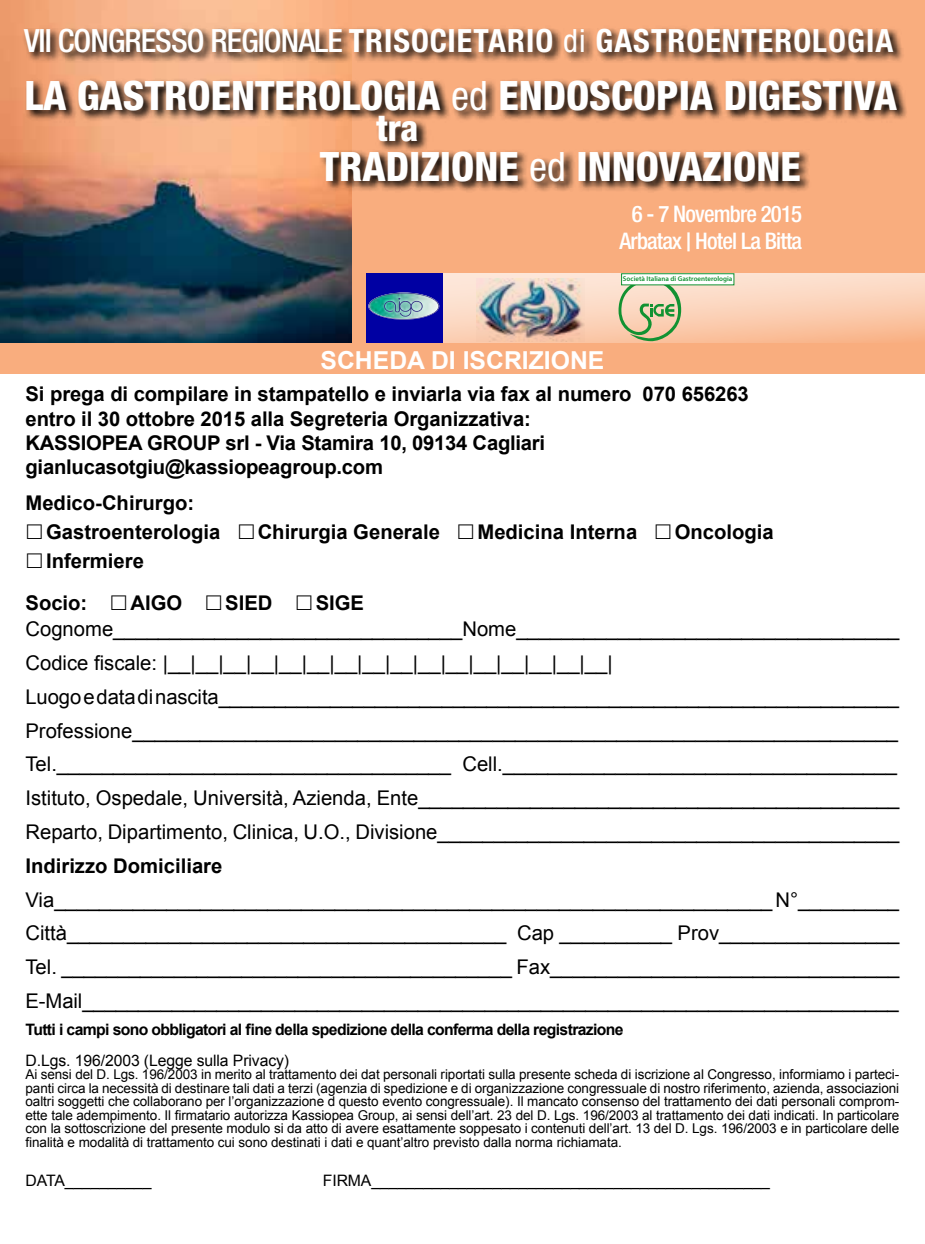
<style>
.page{position:relative;width:925px;height:1244px;background:#fff}
.page>*{position:absolute;margin:0;border:0;box-sizing:border-box;transform-origin:0 0}
.t1{font:800 condensed 40.5px "Helvetica Neue LT Std";color:#fff}
.t2{font:800 condensed 36px "Helvetica Neue LT Std";color:#fff}
.t3{font:700 condensed 32.18px "Helvetica Neue LT Std";letter-spacing:.035em;color:#fff}
.t4{font:700 24.75px "Arial";color:#fff}
.t5{font:500 condensed 22.95px/26.8px "Helvetica Neue LT Std";letter-spacing:-.035em;color:#fff;text-align:center}
.t6{font:20.25px/33.8px "Arial";color:#000}
.t7{font:700 20.25px/24.3px "Arial";letter-spacing:-.005em;color:#000}
.t8{font:15.75px "Arial";letter-spacing:-.005em;color:#000}
.t9{font:700 15.75px "Arial";letter-spacing:-.04em;color:#000}
.t10{font:13.5px/13.5px "Arial";letter-spacing:-.005em;color:#000;text-align:justify}
.t11{font:600 6.98px "Myriad Pro";color:#129232}
.s1{font-weight:500}
.s2{font-weight:400}
.s3{font-size:25.65px}
</style>
<div class="page">
<div style="left:0;top:0;width:925px;height:373px;background:#f9ad7e"></div>
<svg style="left:442px;top:273px;width:483px;height:69px;background:#f9d0b8"></svg>
<div style="left:366px;top:273px;width:76px;height:69px;background:#0000a3"></div>
<img style="left:395px;top:292px;width:17px;height:1px">
<img style="left:368px;top:293px;width:71px;height:27px">
<img style="left:384px;top:298px;width:40px;height:19px">
<svg style="left:618px;top:279px;width:63px;height:62px;background:#c5c59c"></svg>
<div style="left:621px;top:274px;width:113px;height:11px;background:#fff"></div>
<div style="left:621px;top:273px;width:113px;height:12px;border:1px solid #129232"></div>
<img style="left:477px;top:279px;width:107px;height:62px">
<img style="left:0;top:0;width:352px;height:342px">
<svg style="left:22px;top:26px;width:881px;height:37px"></svg>
<svg style="left:24px;top:78px;width:883px;height:114px"></svg>
<h3 class="t3" style="left:24px;top:21px;width:871px"><span class="s1">VII CONGRESSO REGIONALE</span> TRISOCIETARIO <span class="s2">di</span> GASTROENTEROLOGIA</h3>
<h1 class="t1" style="left:25px;top:70px;width:874px">LA GASTROENTEROLOGIA <span class="s2">ed</span> ENDOSCOPIA DIGESTIVA</h1>
<h2 class="t2" style="left:376px;top:106px;width:44px">tra</h2>
<h1 class="t1" style="left:320px;top:141px;width:482px">TRADIZIONE <span class="s2">ed</span> INNOVAZIONE</h1>
<p class="t5" style="left:619px;top:201px;width:184px">6 - 7 Novembre 2015<br>Arbatax <span class="s3">|</span> Hotel La Bitta</p>
<p class="t11" style="left:623px;top:275px;width:111px">Società Italiana di Gastroenterologia</p>
<p class="t4" style="left:321px;top:344px;width:285px">SCHEDA DI ISCRIZIONE</p>
<p class="t7" style="left:26px;top:383px;width:725px">Si prega di compilare in stampatello e inviarla via fax al numero 070 656263 entro il 30 ottobre 2015 alla Segreteria Organizzativa:<br>KASSIOPEA GROUP srl - Via Stamira 10, 09134 Cagliari gianlucasotgiu@kassiopeagroup.com</p>
<p class="t7" style="left:46px;top:489px;width:176px;line-height:29.2px;text-indent:-21px">Medico-Chirurgo:<br>Gastroenterologia</p>
<p class="t7" style="left:258px;top:521px;width:184px">Chirurgia Generale</p>
<p class="t7" style="left:477px;top:521px;width:161px">Medicina Interna</p>
<p class="t7" style="left:675px;top:521px;width:101px">Oncologia</p>
<p class="t7" style="left:25px;top:540px;width:120px;line-height:42.1px;text-indent:21px">Infermiere<br>Socio:</p>
<p class="t7" style="left:130px;top:591px;width:53px">AIGO</p>
<p class="t7" style="left:225px;top:591px;width:49px">SIED</p>
<p class="t7" style="left:316px;top:591px;width:50px">SIGE</p>
<p class="t6" style="left:25px;top:612px;width:875px">Cognome_______________________________Nome__________________________________ Codice fiscale: |__|__|__|__|__|__|__|__|__|__|__|__|__|__|__|__|<br>Luogo e data di nascita_____________________________________________________________ Professione____________________________________________________________________ Tel.___________________________________ Cell.___________________________________ Istituto, Ospedale, Università, Azienda, Ente___________________________________________ Reparto, Dipartimento, Clinica, U.O., Divisione_________________________________________</p>
<p class="t7" style="left:25px;top:854px;width:198px">Indirizzo Domiciliare</p>
<p class="t6" style="left:25px;top:883px;width:875px;text-align:justify">Via________________________________________________________________ N°_________ Città_______________________________________ Cap __________ Prov________________ Tel. ________________________________________ Fax_______________________________ E-Mail_________________________________________________________________________</p>
<p class="t9" style="left:26px;top:1019px;width:600px">Tutti i campi sono obbligatori al fine della spedizione della conferma della registrazione</p>
<p class="t8" style="left:26px;top:1049px;width:265px">D.Lgs. 196/2003 (Legge sulla Privacy)</p>
<p class="t10" style="left:26px;top:1067px;width:875px">Ai sensi del D. Lgs. 196/2003 in merito al trattamento dei dat personali riportati sulla presente scheda di iscrizione al Congresso, informiamo i parteci&shy;panti circa la necessità di destinare tali dati a terzi (agenzia di spedizione e di organizzazione congressuale di nostro riferimento, azienda, associazioni oaltri soggetti che collaborano per l’organizzazione d questo evento congressuale). Il mancato consenso del trattamento dei dati personali comprom&shy;ette tale adempimento. Il firmatario autorizza Kassiopea Group, ai sensi dell’art. 23 del D. Lgs. 196/2003 al trattamento dei dati indicati. In particolare con la sottoscrizione del presente modulo si da atto di avere esattamente soppesato i contenuti dell’art. 13 del D. Lgs. 196/2003 e in particolare delle finalità e modalità di trattamento cui sono destinati i dati e quant’altro previsto dalla norma richiamata.</p>
<p class="t8" style="left:26px;top:1170px;width:128px">DATA__________</p>
<p class="t8" style="left:323px;top:1170px;width:449px">FIRMA______________________________________________</p>
</div>
